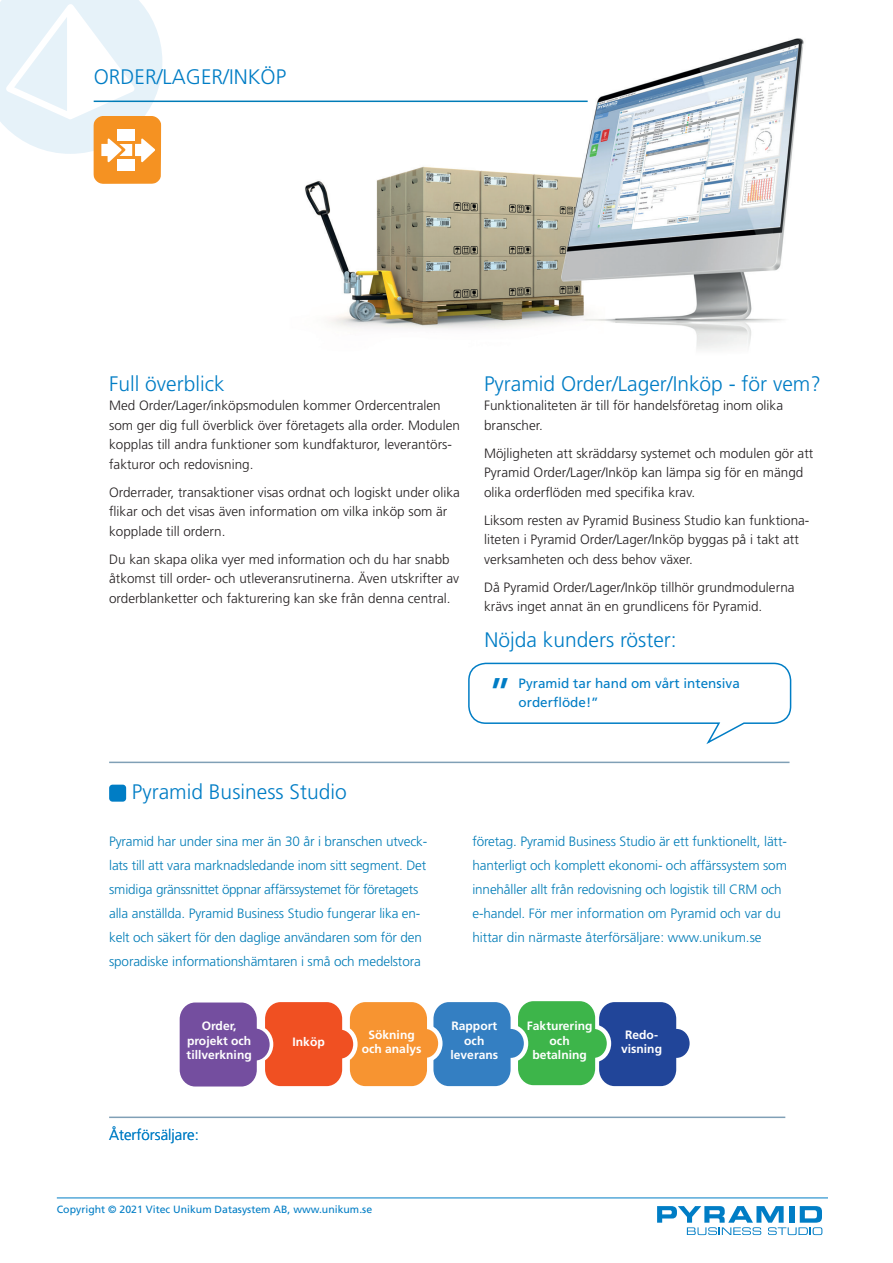
<style>
.page{position:relative;width:893px;height:1263px;background:#fff}
.page>*{position:absolute;margin:0;border:0;box-sizing:border-box;transform-origin:0 0}
.t1{font:41.4px "Frutiger LT Std";color:#007dc5}
.t2{font:300 21px "Frutiger LT Std";color:#007dc5}
.t3{font:300 15px "Frutiger LT Std";color:#007dc5}
.t4{font:300 13.5px/19.5px "Frutiger LT Std";color:#231f20}
.t5{font:300 13.5px/24px "Frutiger LT Std";letter-spacing:-.01em;color:#007cb7}
.t6{font:13.5px/19.5px "Frutiger LT Std";color:#007dc5}
.t7{font:700 12.15px/14.5px "Frutiger LT Std";color:#fff;text-align:center}
.t8{font:10.5px "Frutiger LT Std";color:#007dc5}
</style>
<div class="page">
<hr style="left:57px;top:1197px;width:771px;height:1px;background:#007dc5">
<svg style="left:657px;top:1206px;width:165px;height:29px"></svg>
<img style="left:185px;top:38px;width:619px;height:311px">
<hr style="left:109px;top:1116px;width:676px;height:2px;background:#80a0b6">
<hr style="left:109px;top:762px;width:680px;height:1px;background:#80a0b6">
<svg style="left:603px;top:1002px;width:74px;height:85px"></svg>
<div style="left:662px;top:1027px;width:29px;height:32px;background:#214599;border-radius:50%"></div>
<div style="left:659px;top:1024px;width:35px;height:38px;border:4px solid #fff;border-radius:50%"></div>
<div style="left:599px;top:1002px;width:77px;height:84px;background:#214599;border-radius:16px"></div>
<svg style="left:579px;top:1027px;width:30px;height:32px"></svg>
<div style="left:576px;top:1024px;width:35px;height:38px;border:4px solid #fff;border-radius:50%"></div>
<div style="left:518px;top:1001px;width:77px;height:84px;background:#3db54a;border-radius:16px"></div>
<div style="left:496px;top:1027px;width:30px;height:32px;background:#347fc2;border-radius:50%"></div>
<div style="left:494px;top:1024px;width:34px;height:38px;border:4px solid #fff;border-radius:50%"></div>
<div style="left:433px;top:1002px;width:78px;height:84px;background:#347fc2;border-radius:16px"></div>
<svg style="left:410px;top:1027px;width:30px;height:32px"></svg>
<div style="left:408px;top:1024px;width:35px;height:38px;border:4px solid #fff;border-radius:50%"></div>
<div style="left:350px;top:1002px;width:77px;height:84px;background:#f79431;border-radius:16px"></div>
<svg style="left:326px;top:1028px;width:29px;height:32px"></svg>
<div style="left:323px;top:1025px;width:35px;height:38px;border:4px solid #fff;border-radius:50%"></div>
<div style="left:265px;top:1002px;width:77px;height:84px;background:#f05022;border-radius:16px"></div>
<svg style="left:241px;top:1027px;width:30px;height:34px"></svg>
<div style="left:239px;top:1025px;width:34px;height:38px;border:4px solid #fff;border-radius:50%"></div>
<div style="left:240px;top:1028px;width:30px;height:32px;background:#744e9f;border-radius:50%"></div>
<div style="left:180px;top:1002px;width:77px;height:84px;background:#744e9f;border-radius:16px"></div>
<div style="left:109px;top:785px;width:17px;height:17px;background:#007dc5;border-radius:3px"></div>
<hr style="left:94px;top:101px;width:494px;height:1px;background:#007cb7">
<svg style="left:0;top:0;width:162px;height:184px"></svg>
<div style="left:118px;top:129px;width:17px;height:12px;background:#fff"></div>
<div style="left:118px;top:158px;width:17px;height:12px;background:#fff"></div>
<svg style="left:468px;top:662px;width:324px;height:82px"></svg>
<h2 class="t2" style="left:94px;top:65px;width:194px">ORDER/LAGER/INKÖP</h2>
<h2 class="t2" style="left:109px;top:372px;width:117px">Full överblick</h2>
<p class="t4" style="left:109px;top:396px;width:352px">Med Order/Lager/inköpsmodulen kommer Ordercentralen som ger dig full överblick över företagets alla order. Modulen kopplas till andra funktioner som kundfakturor, leverantörs&shy;fakturor och redovisning.</p>
<p class="t4" style="left:109px;top:482px;width:352px">Orderrader, transaktioner visas ordnat och logiskt under olika flikar och det visas även information om vilka inköp som är kopplade till ordern.</p>
<p class="t4" style="left:109px;top:549px;width:351px">Du kan skapa olika vyer med information och du har snabb åtkomst till order- och utleveransrutinerna. Även utskrifter av orderblanketter och fakturering kan ske från denna central.</p>
<h2 class="t2" style="left:484px;top:372px;width:338px">Pyramid Order/Lager/Inköp - för vem?</h2>
<p class="t4" style="left:484px;top:396px;width:301px">Funktionaliteten är till för handelsföretag inom olika branscher.</p>
<p class="t4" style="left:484px;top:443px;width:331px">Möjligheten att skräddarsy systemet och modulen gör att<br>Pyramid Order/Lager/Inköp kan lämpa sig för en mängd olika orderflöden med specifika krav.</p>
<p class="t4" style="left:484px;top:510px;width:327px">Liksom resten av Pyramid Business Studio kan funktiona&shy;liteten i Pyramid Order/Lager/Inköp byggas på i takt att verksamheten och dess behov växer.</p>
<p class="t4" style="left:484px;top:577px;width:312px">Då Pyramid Order/Lager/Inköp tillhör grundmodulerna krävs inget annat än en grundlicens för Pyramid.</p>
<h2 class="t2" style="left:485px;top:628px;width:194px">Nöjda kunders röster:</h2>
<h1 class="t1" style="left:489px;top:669px;width:25px">”</h1>
<p class="t6" style="left:518px;top:674px;width:223px">Pyramid tar hand om vårt intensiva orderflöde!”</p>
<h2 class="t2" style="left:132px;top:780px;width:216px">Pyramid Business Studio</h2>
<p class="t5" style="left:109px;top:830px;width:320px">Pyramid har under sina mer än 30 år i branschen utveck&shy;lats till att vara marknadsledande inom sitt segment. Det smidiga gränssnittet öppnar affärssystemet för företagets alla anställda. Pyramid Business Studio fungerar lika en&shy;kelt och säkert för den daglige användaren som för den sporadiske informationshämtaren i små och medelstora</p>
<p class="t5" style="left:472px;top:830px;width:316px">företag. Pyramid Business Studio är ett funktionellt, lätt&shy;hanterligt och komplett ekonomi- och affärssystem som innehåller allt från redovisning och logistik till CRM och e-handel. För mer information om Pyramid och var du hittar din närmaste återförsäljare: www.unikum.se</p>
<p class="t7" style="left:187px;top:1019px;width:67px">Order, projekt och tillverkning</p>
<p class="t3" style="left:109px;top:1126px;width:91px">Återförsäljare:</p>
<p class="t7" style="left:293px;top:1034px;width:34px">Inköp</p>
<p class="t7" style="left:362px;top:1027px;width:61px">Sökning och analys</p>
<p class="t7" style="left:450px;top:1019px;width:49px">Rapport och leverans</p>
<p class="t7" style="left:527px;top:1019px;width:67px">Fakturering och betalning</p>
<p class="t7" style="left:621px;top:1027px;width:42px">Redo&shy;visning</p>
<p class="t8" style="left:57px;top:1203px;width:317px">Copyright © 2021 Vitec Unikum Datasystem AB, www.unikum.se</p>
</div>
